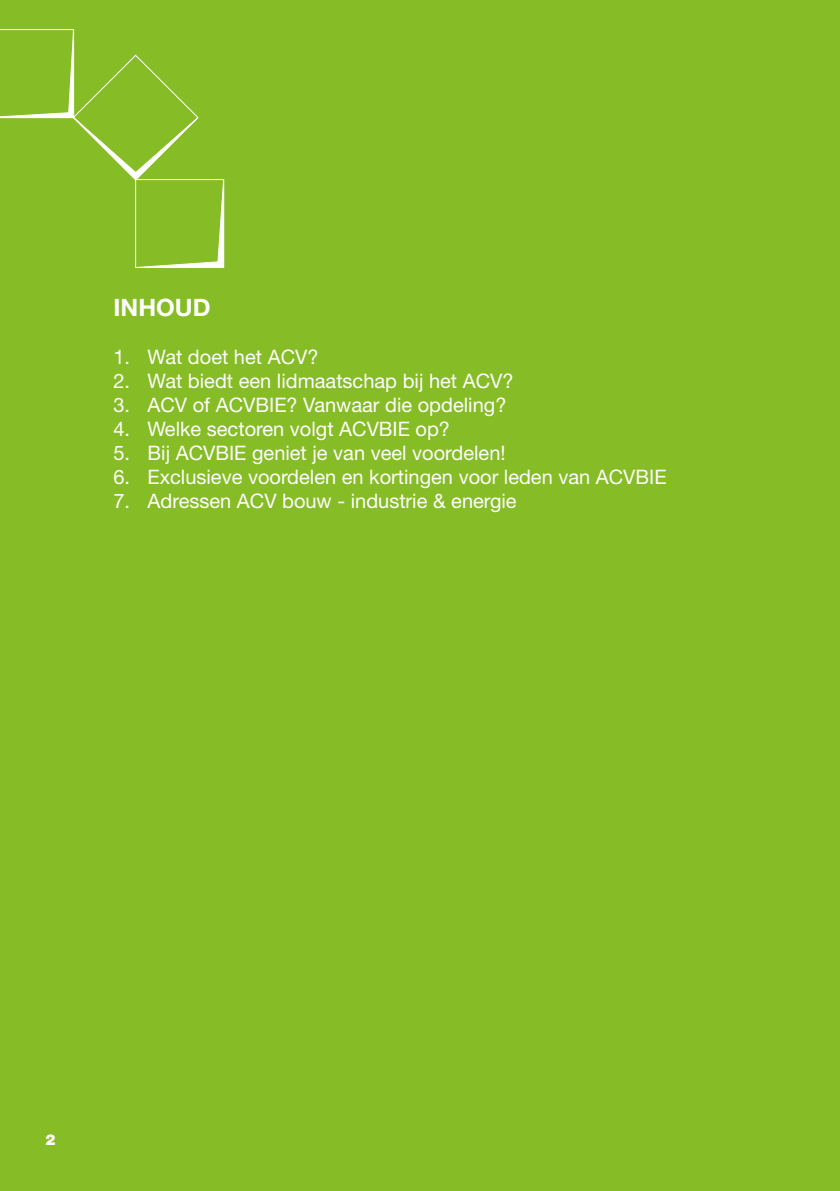
<style>
.page{position:relative;width:840px;height:1191px;background:#fff}
.page>*{position:absolute;margin:0;border:0;box-sizing:border-box;transform-origin:0 0}
.t1{font:700 24px "Helvetica Neue LT Pro";color:#fff}
.t2{font:20px "Helvetica Neue";color:#fff}
.t3{font:900 15px "Helvetica Neue LT Std";color:#fff}
</style>
<div class="page">
<div style="left:0;top:0;width:839px;height:1191px;background:#86bc25"></div>
<svg style="left:0;top:29px;width:224px;height:239px"></svg>
<p class="t1" style="left:113px;top:293px;width:98px">INHOUD</p>
<p class="t2" style="left:113px;top:342px;width:206px">1. Wat doet het ACV?</p>
<p class="t2" style="left:113px;top:366px;width:401px">2. Wat biedt een lidmaatschap bij het ACV?</p>
<p class="t2" style="left:113px;top:390px;width:394px">3. ACV of ACVBIE? Vanwaar die opdeling?</p>
<p class="t2" style="left:113px;top:414px;width:338px">4. Welke sectoren volgt ACVBIE op?</p>
<p class="t2" style="left:113px;top:438px;width:393px">5. Bij ACVBIE geniet je van veel voordelen!</p>
<p class="t2" style="left:113px;top:462px;width:554px">6. Exclusieve voordelen en kortingen voor leden van ACVBIE</p>
<p class="t2" style="left:113px;top:486px;width:404px">7. Adressen ACV bouw - industrie &amp; energie</p>
<p class="t3" style="left:45px;top:1130px;width:12px">2</p>
</div>
